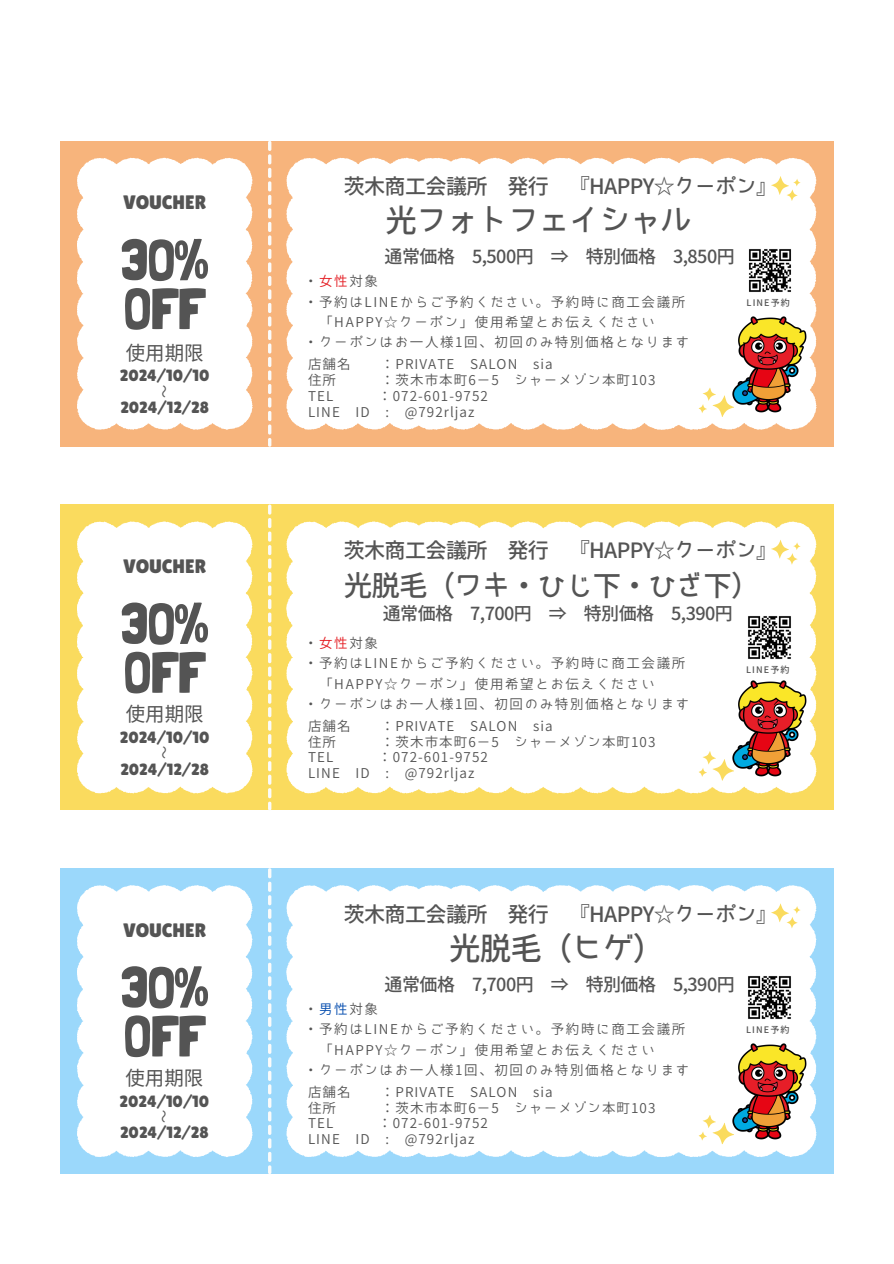
<style>
.page{position:relative;width:894px;height:1264px;background:#fff}
.page>*{position:absolute;margin:0;border:0;box-sizing:border-box;transform-origin:0 0}
.t1{font:58.35px/48.6px "Londrina Solid";letter-spacing:-.03em;color:#545454}
.t2{font:700 31.5px "Bokutachino Gothic 2";letter-spacing:-.03em;color:#545454}
.t3{font:700 28.5px "Bokutachino Gothic 2";letter-spacing:-.03em;color:#545454}
.t4{font:700 21.15px "Bokutachino Gothic 2";letter-spacing:-.03em;color:#545454}
.t5{font:19.5px "Lilita One";color:#545454}
.t6{font:19.5px "Noto Sans CJ Ksc";color:#545454}
.t7{font:700 18px "Bokutachino Gothic 2";letter-spacing:-.03em;color:#545454}
.t8{font:16.2px "Lilita One";color:#545454}
.t9{font:13.5px "Bokutachino Gothic 2";letter-spacing:.12em;color:#545454}
.t10{font:13.5px/15.8px "Bokutachino Gothic 2";letter-spacing:.08em;color:#545454}
.t11{font:13.2px "Noto Sans CJ Ksc";color:#545454}
.t12{font:700 9px "Bokutachino Gothic 2";letter-spacing:.12em;color:#545454}
.s1{color:#e41d23}
.s2{color:#004aad}
</style>
<div class="page">
<div style="left:60px;top:868px;width:773px;height:306px;background:#9bd8fb"></div>
<svg style="left:268px;top:868px;width:3px;height:306px"></svg>
<div style="left:77px;top:885px;width:175px;height:272px;background:#fff"></div>
<div style="left:286px;top:885px;width:121px;height:272px;background:#fff"></div>
<div style="left:407px;top:885px;width:134px;height:272px;background:#fff"></div>
<div style="left:541px;top:885px;width:99px;height:272px;background:#fff"></div>
<div style="left:640px;top:885px;width:176px;height:272px;background:#fff"></div>
<img style="left:716px;top:1042px;width:101px;height:104px">
<svg style="left:698px;top:1114px;width:37px;height:30px"></svg>
<svg style="left:771px;top:903px;width:29px;height:25px"></svg>
<img style="left:743px;top:971px;width:52px;height:52px">
<div style="left:60px;top:504px;width:773px;height:306px;background:#fadb5e"></div>
<svg style="left:268px;top:504px;width:3px;height:306px"></svg>
<div style="left:77px;top:521px;width:175px;height:272px;background:#fff"></div>
<div style="left:286px;top:521px;width:121px;height:272px;background:#fff"></div>
<div style="left:407px;top:521px;width:134px;height:272px;background:#fff"></div>
<div style="left:541px;top:521px;width:99px;height:272px;background:#fff"></div>
<div style="left:640px;top:521px;width:176px;height:272px;background:#fff"></div>
<img style="left:716px;top:678px;width:101px;height:105px">
<svg style="left:698px;top:750px;width:37px;height:31px"></svg>
<svg style="left:771px;top:540px;width:29px;height:24px"></svg>
<img style="left:743px;top:611px;width:52px;height:52px">
<div style="left:60px;top:141px;width:773px;height:306px;background:#f7b47c"></div>
<svg style="left:268px;top:141px;width:3px;height:306px"></svg>
<div style="left:77px;top:158px;width:175px;height:272px;background:#fff"></div>
<div style="left:286px;top:158px;width:121px;height:272px;background:#fff"></div>
<div style="left:407px;top:158px;width:134px;height:272px;background:#fff"></div>
<div style="left:541px;top:158px;width:99px;height:272px;background:#fff"></div>
<div style="left:640px;top:158px;width:176px;height:272px;background:#fff"></div>
<img style="left:716px;top:315px;width:101px;height:104px">
<svg style="left:698px;top:387px;width:37px;height:30px"></svg>
<svg style="left:771px;top:176px;width:29px;height:25px"></svg>
<img style="left:744px;top:244px;width:51px;height:52px">
<h6 class="t5" style="left:123px;top:191px;width:85px">VOUCHER</h6>
<p class="t1" style="left:120px;top:235px;width:90px">3O%<br>OFF</p>
<h3 class="t6" style="left:126px;top:337px;width:79px">使用期限</h3>
<h2 class="t8" style="left:120px;top:398px;width:90px">2024/12/28</h2>
<h5 class="t8" style="left:120px;top:366px;width:91px">2024/10/10</h5>
<h6 class="t11" style="left:154px;top:398px;width:14px;rotate:-90deg">～</h6>
<p class="t5" style="left:123px;top:555px;width:85px">VOUCHER</p>
<p class="t1" style="left:120px;top:599px;width:90px">3O%<br>OFF</p>
<p class="t6" style="left:126px;top:698px;width:79px">使用期限</p>
<p class="t8" style="left:120px;top:759px;width:90px">2024/12/28</p>
<p class="t8" style="left:120px;top:728px;width:91px">2024/10/10</p>
<p class="t11" style="left:154px;top:759px;width:14px;rotate:-90deg">～</p>
<h1 class="t5" style="left:123px;top:918px;width:85px">VOUCHER</h1>
<h4 class="t1" style="left:120px;top:962px;width:90px">3O%<br>OFF</h4>
<p class="t6" style="left:125px;top:1062px;width:79px">使用期限</p>
<p class="t8" style="left:120px;top:1123px;width:90px">2024/12/28</p>
<h3 class="t8" style="left:120px;top:1091px;width:91px">2024/10/10</h3>
<h1 class="t11" style="left:153px;top:1123px;width:14px;rotate:-90deg">～</h1>
<p class="t4" style="left:343px;top:176px;width:435px">茨木商工会議所 発行 『HAPPY☆クーポン』</p>
<h5 class="t2" style="left:385px;top:204px;width:308px">光フォトフェイシャル</h5>
<p class="t7" style="left:384px;top:247px;width:351px">通常価格 5,500円 ⇒ 特別価格 3,850円</p>
<p class="t9" style="left:304px;top:274px;width:75px">・<span class="s1">女性</span>対象</p>
<p class="t9" style="left:304px;top:295px;width:382px">・予約はLINEからご予約ください。予約時に商工会議所</p>
<p class="t9" style="left:319px;top:315px;width:337px">「HAPPY☆クーポン」使用希望とお伝えください</p>
<p class="t9" style="left:304px;top:335px;width:387px">・クーポンはお一人様1回、初回のみ特別価格となります</p>
<h3 class="t9" style="left:308px;top:357px;width:44px">店舗名</h3>
<h1 class="t10" style="left:381px;top:356px;width:173px">：PRIVATE SALON sia</h1>
<h1 class="t9" style="left:308px;top:373px;width:30px">住所</h1>
<h4 class="t10" style="left:381px;top:372px;width:276px">：茨木市本町6－5 シャーメゾン本町103</h4>
<h4 class="t9" style="left:308px;top:389px;width:27px">TEL</h4>
<p class="t10" style="left:308px;top:388px;width:181px;text-indent:70px">：072-601-9752<br>LINE ID : @792rljaz</p>
<p class="t12" style="left:746px;top:297px;width:45px">LINE予約</p>
<p class="t4" style="left:343px;top:539px;width:435px">茨木商工会議所 発行 『HAPPY☆クーポン』</p>
<p class="t3" style="left:344px;top:571px;width:417px">光脱毛（ワキ・ひじ下・ひざ下）</p>
<p class="t7" style="left:383px;top:604px;width:351px">通常価格 7,700円 ⇒ 特別価格 5,390円</p>
<h5 class="t9" style="left:304px;top:636px;width:75px">・<span class="s1">女性</span>対象</h5>
<h5 class="t9" style="left:304px;top:656px;width:382px">・予約はLINEからご予約ください。予約時に商工会議所</h5>
<h5 class="t9" style="left:319px;top:676px;width:337px">「HAPPY☆クーポン」使用希望とお伝えください</h5>
<h5 class="t9" style="left:304px;top:697px;width:387px">・クーポンはお一人様1回、初回のみ特別価格となります</h5>
<h5 class="t9" style="left:308px;top:719px;width:44px">店舗名</h5>
<p class="t10" style="left:381px;top:718px;width:173px">：PRIVATE SALON sia</p>
<p class="t9" style="left:308px;top:734px;width:30px">住所</p>
<p class="t10" style="left:381px;top:733px;width:276px">：茨木市本町6－5 シャーメゾン本町103</p>
<p class="t9" style="left:308px;top:750px;width:27px">TEL</p>
<p class="t10" style="left:308px;top:749px;width:181px;text-indent:70px">：072-601-9752<br>LINE ID : @792rljaz</p>
<h3 class="t12" style="left:746px;top:664px;width:45px">LINE予約</h3>
<p class="t4" style="left:343px;top:903px;width:435px">茨木商工会議所 発行 『HAPPY☆クーポン』</p>
<h3 class="t2" style="left:449px;top:931px;width:216px">光脱毛（ヒゲ）</h3>
<h5 class="t7" style="left:384px;top:974px;width:351px">通常価格 7,700円 ⇒ 特別価格 5,390円</h5>
<p class="t9" style="left:304px;top:1002px;width:75px">・<span class="s2">男性</span>対象</p>
<p class="t9" style="left:304px;top:1022px;width:382px">・予約はLINEからご予約ください。予約時に商工会議所</p>
<p class="t9" style="left:319px;top:1042px;width:337px">「HAPPY☆クーポン」使用希望とお伝えください</p>
<p class="t9" style="left:304px;top:1062px;width:387px">・クーポンはお一人様1回、初回のみ特別価格となります</p>
<p class="t9" style="left:308px;top:1084px;width:44px">店舗名</p>
<p class="t10" style="left:381px;top:1083px;width:173px">：PRIVATE SALON sia</p>
<p class="t9" style="left:308px;top:1100px;width:30px">住所</p>
<p class="t10" style="left:381px;top:1099px;width:276px">：茨木市本町6－5 シャーメゾン本町103</p>
<p class="t9" style="left:308px;top:1116px;width:27px">TEL</p>
<p class="t10" style="left:308px;top:1115px;width:181px;text-indent:70px">：072-601-9752<br>LINE ID : @792rljaz</p>
<p class="t12" style="left:746px;top:1024px;width:45px">LINE予約</p>
</div>
